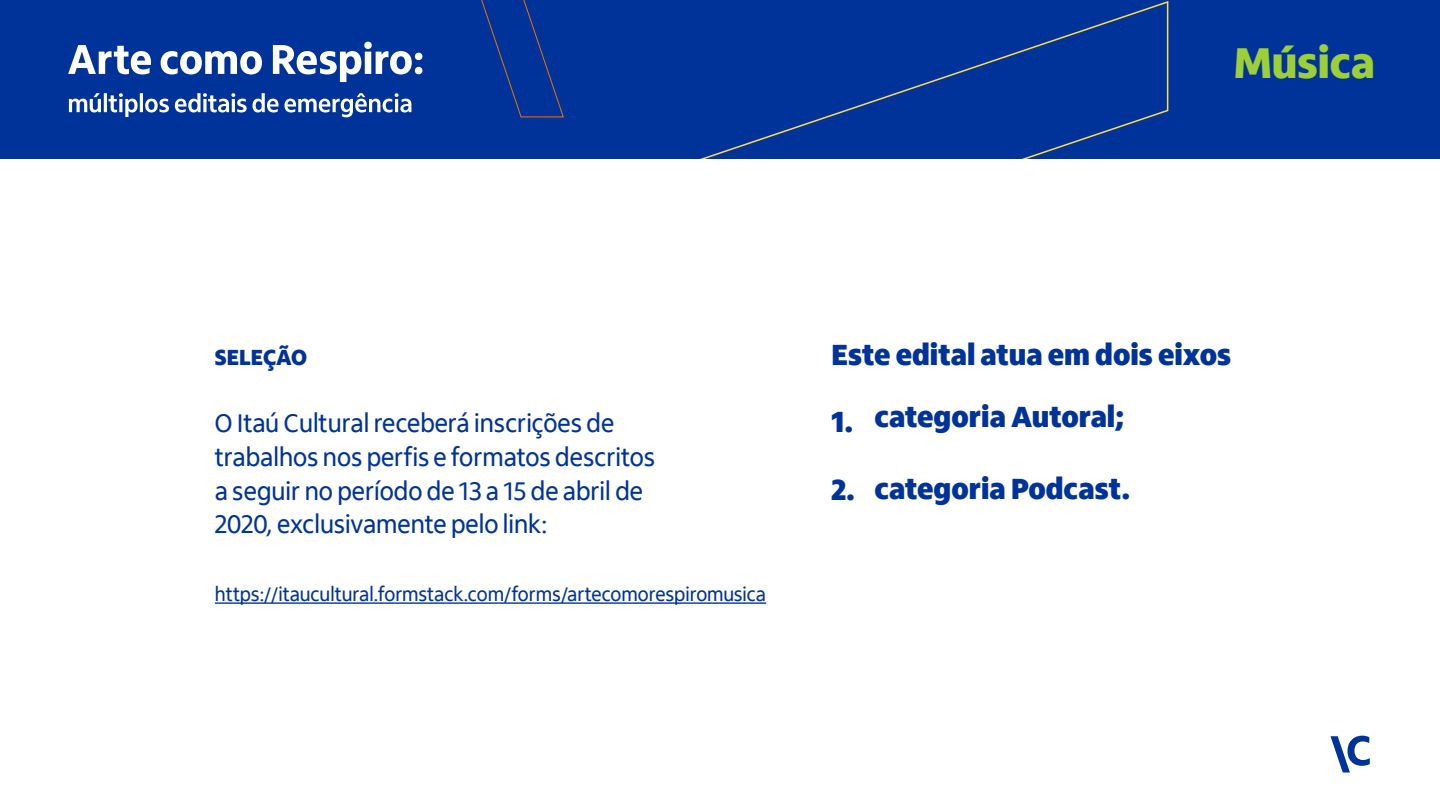
<style>
.page{position:relative;width:1440px;height:810px;background:#fff}
.page>*{position:absolute;margin:0;border:0;box-sizing:border-box;transform-origin:0 0}
.t1{font:800 44.25px "Itau Display";color:#9ccf38}
.t2{font:900 30px "Itau Display";color:#039}
.t3{font:26.25px/33.8px "Itau Display";color:#039}
.t4{font:800 22.5px "Itau Display";color:#039}
.t5{font:20.25px "Itau Display";color:#039}
</style>
<div class="page">
<div style="left:0;top:0;width:1440px;height:159px;background:#039"></div>
<svg style="left:700px;top:1px;width:469px;height:158px"></svg>
<svg style="left:481px;top:0;width:83px;height:118px"></svg>
<svg style="left:69px;top:93px;width:342px;height:24px"></svg>
<svg style="left:68px;top:42px;width:354px;height:40px"></svg>
<svg style="left:1330px;top:736px;width:40px;height:36px"></svg>
<hr style="left:215px;top:602px;width:551px;height:2px;background:#039">
<h1 class="t1" style="left:1234px;top:38px;width:142px">Música</h1>
<p class="t4" style="left:215px;top:344px;width:94px">SELEÇÃO</p>
<p class="t3" style="left:215px;top:407px;width:441px">O Itaú Cultural receberá inscrições de trabalhos nos perfis e formatos descritos a seguir no período de 13 a 15 de abril de 2020, exclusivamente pelo link:</p>
<p class="t5" style="left:215px;top:582px;width:553px">https://itaucultural.formstack.com/forms/artecomorespiromusica</p>
<p class="t2" style="left:831px;top:337px;width:401px">Este edital atua em dois eixos</p>
<p class="t2" style="left:831px;top:404px;width:24px">1.</p>
<p class="t2" style="left:874px;top:400px;width:251px">categoria Autoral;</p>
<p class="t2" style="left:831px;top:472px;width:301px">2. categoria Podcast.</p>
</div>
